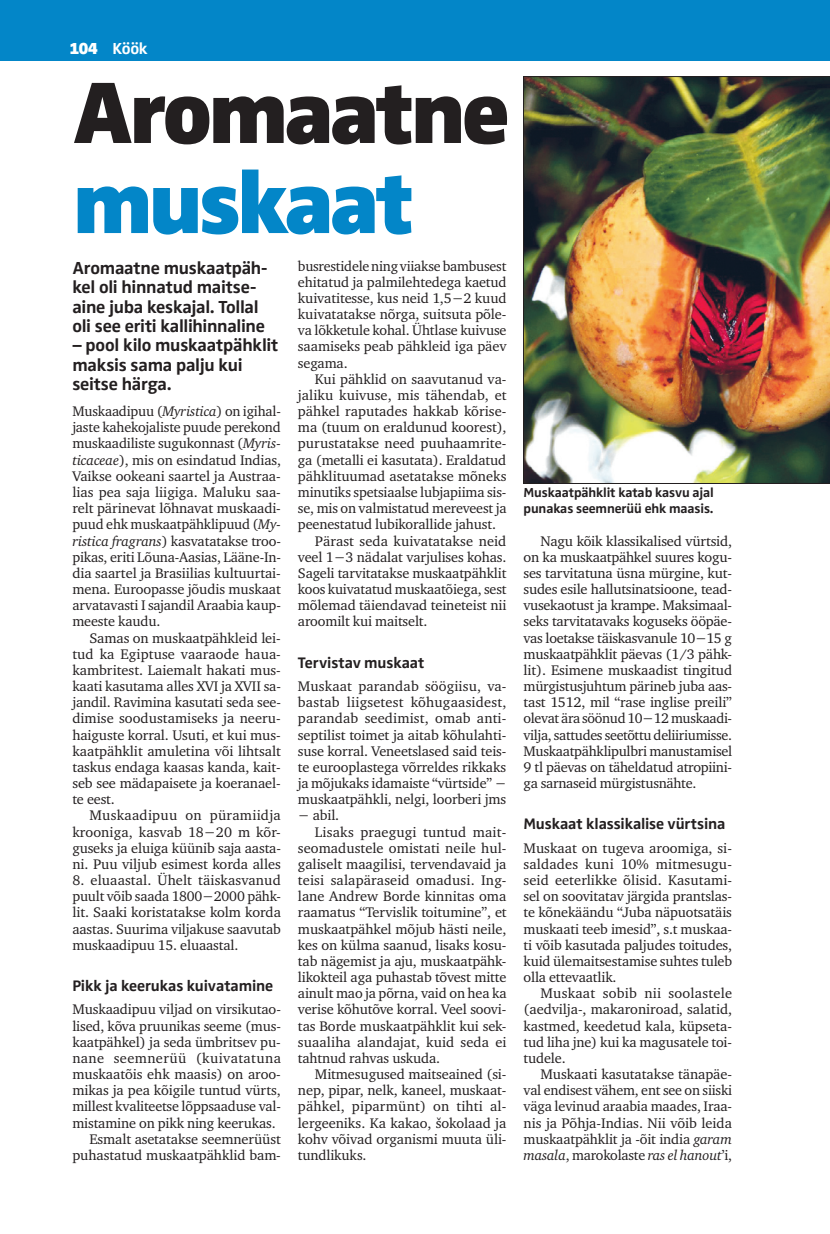
<style>
.page{position:relative;width:830px;height:1234px;background:#fff}
.page>*{position:absolute;margin:0;border:0;box-sizing:border-box;transform-origin:0 0}
.t1{font:900 90px "Zwo Pro";letter-spacing:-.045em;color:#231f20}
.t2{font:900 90px "Zwo Pro";letter-spacing:-.045em;color:#0386c8}
.t3{font:700 18px/19.5px "Zwo Pro";letter-spacing:-.015em;color:#231f20}
.t4{font:700 16.5px "Zwo Pro";color:#fff}
.t5{font:700 15.75px "Zwo Pro";letter-spacing:-.01em;color:#231f20}
.t6{font:14.25px/16.2px "Charter ITC";letter-spacing:-.01em;color:#231f20;text-align:justify}
.t7{font:14.25px "Charter ITC";letter-spacing:.025em;color:#231f20}
.t8{font:700 13.5px/16.2px "Zwo Pro";letter-spacing:-.01em;color:#231f20}
.s1{font-weight:900}
.s2{font-style:italic}
</style>
<div class="page">
<div style="left:0;top:0;width:829px;height:60px;background:#0386c8"></div>
<hr style="left:829px;top:0;width:1px;height:60px;background:#0386c8">
<img style="left:523px;top:76px;width:306px;height:407px">
<p class="t4" style="left:70px;top:39px;width:79px"><span class="s1">104</span> Köök</p>
<h1 class="t1" style="left:72px;top:59px;width:438px">Aromaatne</h1>
<h1 class="t2" style="left:72px;top:149px;width:343px">muskaat</h1>
<p class="t3" style="left:72px;top:258px;width:196px">Aromaatne muskaatpäh&shy;kel oli hinnatud maitse&shy;aine juba keskajal. Tollal oli see eriti kallihinnaline</p>
<p class="t3" style="left:72px;top:336px;width:207px">– pool kilo muskaatpähklit maksis sama palju kui seitse härga.</p>
<p class="t6" style="left:72px;top:403px;width:210px">Muskaadipuu (<span class="s2">Myristica</span>) on igihal&shy;jaste kahekojaliste puude perekond muskaadiliste sugukonnast (<span class="s2">Myris&shy;ticaceae</span>), mis on esindatud Indias, Vaikse ookeani saartel ja Austraa&shy;lias pea saja liigiga. Maluku saa&shy;relt pärinevat lõhnavat muskaadi&shy;puud ehk muskaatpähklipuud (<span class="s2">My&shy;ristica fragrans</span>) kasvatatakse troo&shy;pikas, eriti Lõuna-Aasias, Lääne-In&shy;dia saartel ja Brasiilias kultuurtai&shy;mena. Euroopasse jõudis muskaat arvatavasti I sajandil Araabia kaup&shy;meeste kaudu.</p>
<p class="t6" style="left:72px;top:629px;width:210px;text-indent:17px">Samas on muskaatpähkleid lei&shy;tud ka Egiptuse vaaraode haua&shy;kambritest. Laiemalt hakati mus&shy;kaati kasutama alles XVI ja XVII sa&shy;jandil. Ravimina kasutati seda see&shy;dimise soodustamiseks ja neeru&shy;haiguste korral. Usuti, et kui mus&shy;kaatpähklit amuletina või lihtsalt taskus endaga kaasas kanda, kait&shy;seb see mädapaisete ja koeranael&shy;te eest.</p>
<p class="t6" style="left:72px;top:807px;width:210px;text-indent:17px">Muskaadipuu on püramiidja krooniga, kasvab 18−20 m kõr&shy;guseks ja eluiga küünib saja aasta&shy;ni. Puu viljub esimest korda alles</p>
<p class="t6" style="left:72px;top:871px;width:210px">8. eluaastal. Ühelt täiskasvanud puult võib saada 1800−2000 pähk&shy;lit. Saaki koristatakse kolm korda aastas. Suurima viljakuse saavutab muskaadipuu 15. eluaastal.</p>
<p class="t5" style="left:72px;top:976px;width:202px">Pikk ja keerukas kuivatamine</p>
<p class="t6" style="left:72px;top:1001px;width:210px">Muskaadipuu viljad on virsikutao-</p>
<p class="t6" style="left:72px;top:1017px;width:210px">lised, kõva pruunikas seeme (mus-</p>
<p class="t6" style="left:72px;top:1033px;width:210px">kaatpähkel) ja seda ümbritsev pu-</p>
<p class="t7" style="left:72px;top:1048px;width:210px">nane seemnerüü (kuivatatuna</p>
<p class="t6" style="left:72px;top:1065px;width:210px">muskaatõis ehk maasis) on aroo-</p>
<p class="t6" style="left:72px;top:1081px;width:210px">mikas ja pea kõigile tuntud vürts,</p>
<p class="t6" style="left:72px;top:1098px;width:210px">millest kvaliteetse lõppsaaduse val-</p>
<p class="t6" style="left:72px;top:1114px;width:205px">mistamine on pikk ning keerukas.</p>
<p class="t6" style="left:89px;top:1130px;width:193px">Esmalt asetatakse seemnerüüst</p>
<p class="t6" style="left:72px;top:1146px;width:210px">puhastatud muskaatpähklid bam-</p>
<p class="t6" style="left:298px;top:257px;width:210px">busrestidele ning viiakse bambusest ehitatud ja palmilehtedega kaetud kuivatitesse, kus neid 1,5−2 kuud kuivatatakse nõrga, suitsuta põle&shy;va lõkketule kohal. Ühtlase kuivuse saamiseks peab pähkleid iga päev segama.</p>
<p class="t6" style="left:315px;top:371px;width:193px">Kui pähklid on saavutanud va-</p>
<p class="t6" style="left:298px;top:387px;width:210px">jaliku kuivuse, mis tähendab, et</p>
<p class="t6" style="left:298px;top:403px;width:210px">pähkel raputades hakkab kõrise-</p>
<p class="t6" style="left:298px;top:419px;width:210px">ma (tuum on eraldunud koorest),</p>
<p class="t6" style="left:298px;top:435px;width:210px">purustatakse need puuhaamrite-</p>
<p class="t6" style="left:298px;top:451px;width:210px">ga (metalli ei kasutata). Eraldatud</p>
<p class="t6" style="left:298px;top:467px;width:210px">pähklituumad asetatakse mõneks</p>
<p class="t6" style="left:298px;top:484px;width:210px">minutiks spetsiaalse lubjapiima sis-</p>
<p class="t6" style="left:298px;top:500px;width:210px">se, mis on valmistatud mereveest ja</p>
<p class="t6" style="left:298px;top:516px;width:199px">peenestatud lubikorallide jahust.</p>
<p class="t6" style="left:315px;top:532px;width:193px">Pärast seda kuivatatakse neid</p>
<p class="t6" style="left:298px;top:548px;width:210px">veel 1−3 nädalat varjulises kohas.</p>
<p class="t6" style="left:298px;top:564px;width:210px">Sageli tarvitatakse muskaatpähklit</p>
<p class="t6" style="left:298px;top:581px;width:210px">koos kuivatatud muskaatõiega, sest</p>
<p class="t6" style="left:298px;top:597px;width:210px">mõlemad täiendavad teineteist nii</p>
<p class="t6" style="left:298px;top:613px;width:131px">aroomilt kui maitselt.</p>
<p class="t5" style="left:298px;top:653px;width:128px">Tervistav muskaat</p>
<p class="t6" style="left:298px;top:678px;width:210px">Muskaat parandab söögiisu, va&shy;bastab liigsetest kõhugaasidest, parandab seedimist, omab anti&shy;septilist toimet ja aitab kõhulahti&shy;suse korral. Veneetslased said teis&shy;te eurooplastega võrreldes rikkaks ja mõjukaks idamaiste “vürtside” − muskaatpähkli, nelgi, loorberi jms − abil.</p>
<p class="t6" style="left:298px;top:823px;width:210px;text-indent:17px">Lisaks praegugi tuntud mait&shy;seomadustele omistati neile hul&shy;galiselt maagilisi, tervendavaid ja teisi salapäraseid omadusi. Ing&shy;lane Andrew Borde kinnitas oma raamatus “Tervislik toitumine”, et muskaatpähkel mõjub hästi neile, kes on külma saanud, lisaks kosu&shy;tab nägemist ja aju, muskaatpähk&shy;likokteil aga puhastab tõvest mitte ainult mao ja põrna, vaid on hea ka verise kõhutõve korral. Veel soovi&shy;tas Borde muskaatpähklit kui sek&shy;suaaliha alandajat, kuid seda ei tahtnud rahvas uskuda.</p>
<p class="t6" style="left:298px;top:1065px;width:210px;text-indent:17px">Mitmesugused maitseained (si&shy;nep, pipar, nelk, kaneel, muskaat&shy;pähkel, piparmünt) on tihti al&shy;lergeeniks. Ka kakao, šokolaad ja kohv võivad organismi muuta üli&shy;tundlikuks.</p>
<p class="t8" style="left:523px;top:484px;width:192px">Muskaatpähklit katab kasvu ajal punakas seemnerüü ehk maasis.</p>
<p class="t6" style="left:523px;top:532px;width:210px;text-indent:17px">Nagu kõik klassikalised vürtsid, on ka muskaatpähkel suures kogu&shy;ses tarvitatuna üsna mürgine, kut&shy;sudes esile hallutsinatsioone, tead&shy;vusekaotust ja krampe. Maksimaal&shy;seks tarvitatavaks koguseks ööpäe&shy;vas loetakse täiskasvanule 10−15 g muskaatpähklit päevas (1/3 pähk&shy;lit). Esimene muskaadist tingitud mürgistusjuhtum pärineb juba aas&shy;tast 1512, mil “rase inglise preili” olevat ära söönud 10−12 muskaadi&shy;vilja, sattudes seetõttu deliiriumisse.<br>Muskaatpähklipulbri manustamisel 9 tl päevas on täheldatud atropiini&shy;ga sarnaseid mürgistusnähte.</p>
<p class="t5" style="left:523px;top:814px;width:203px">Muskaat klassikalise vürtsina</p>
<p class="t6" style="left:523px;top:839px;width:210px">Muskaat on tugeva aroomiga, si&shy;saldades kuni 10% mitmesugu&shy;seid eeterlikke õlisid. Kasutami&shy;sel on soovitatav järgida prantslas&shy;te kõnekäändu “Juba näpuotsatäis muskaati teeb imesid”, s.t muskaa&shy;ti võib kasutada paljudes toitudes, kuid ülemaitsestamise suhtes tuleb olla ettevaatlik.</p>
<p class="t6" style="left:523px;top:985px;width:210px;text-indent:17px">Muskaat sobib nii soolastele (aedvilja-, makaroniroad, salatid, kastmed, keedetud kala, küpseta&shy;tud liha jne) kui ka magusatele toi&shy;tudele.</p>
<p class="t6" style="left:523px;top:1065px;width:210px;text-indent:17px">Muskaati kasutatakse tänapäe&shy;val endisest vähem, ent see on siiski väga levinud araabia maades, Iraa&shy;nis ja Põhja-Indias. Nii võib leida muskaatpähklit ja -õit india <span class="s2">garam masala</span>, marokolaste <span class="s2">ras el hanout</span>’i,</p>
</div>
